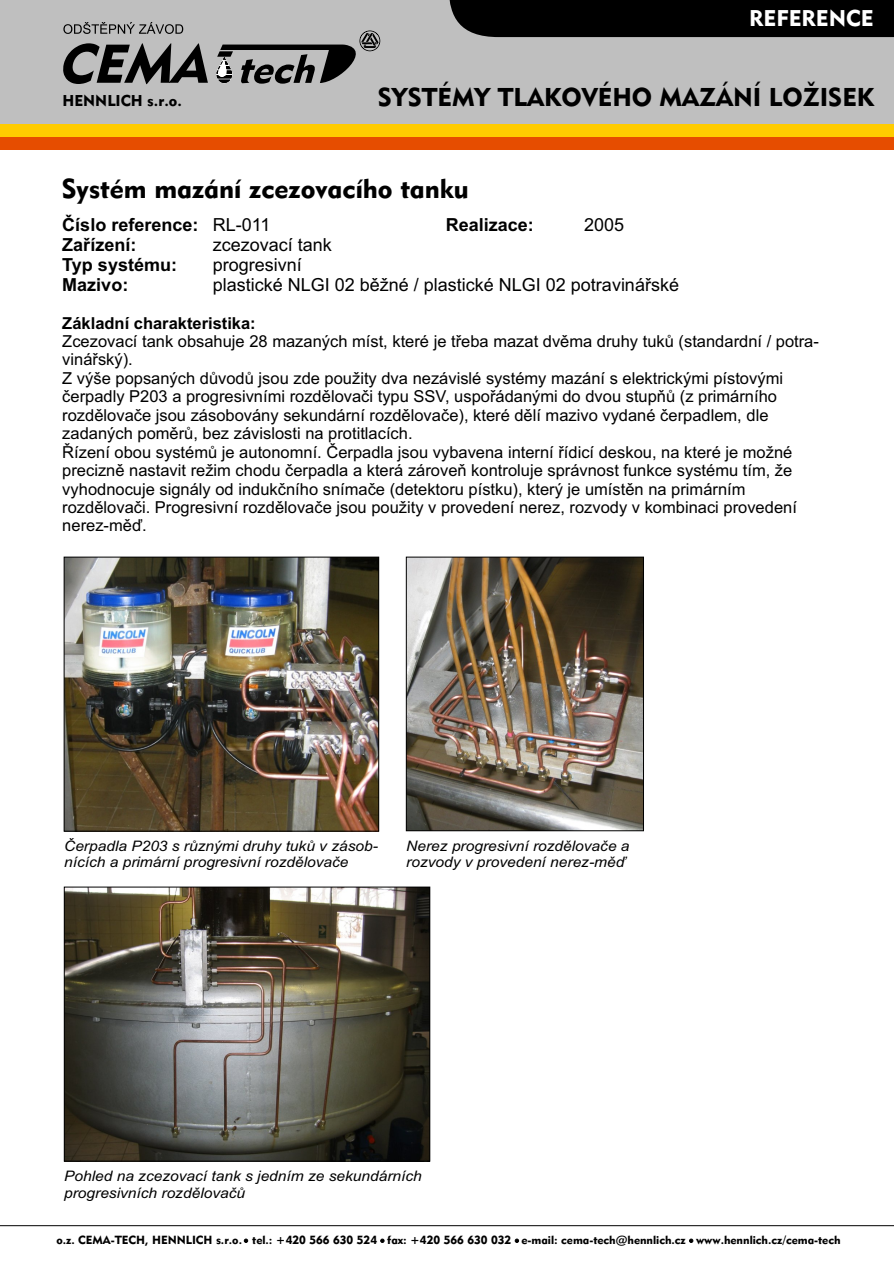
<style>
.page{position:relative;width:894px;height:1263px;background:#fff}
.page>*{position:absolute;margin:0;border:0;box-sizing:border-box;transform-origin:0 0}
.t1{font:27px "Geometr 415 Blk CE";color:#000}
.t2{font:25.5px "Geometr 415 Blk CE";color:#000}
.t3{font:22.5px "Geometr 415 Blk CE";color:#fff}
.t4{font:18px/20.1px "Arial";color:#000}
.t5{font:700 18px/20.1px "Arial";color:#000}
.t6{font:16.5px/18.5px "Arial";color:#000}
.t7{font:700 16.5px "Arial";color:#000}
.t8{font:15.45px "Geometr 415 Blk CE";color:#000}
.t9{font:italic 14.55px/16.2px "Arial";color:#000;scale:1.07 1}
.t10{font:11.7px "Geometr 415 Blk CE";color:#000}
</style>
<div class="page">
<div style="left:0;top:0;width:894px;height:128px;background:#bfbfbf"></div>
<div style="left:0;top:124px;width:894px;height:13px;background:#fc0"></div>
<div style="left:449px;top:0;width:445px;height:37px;background:#000"></div>
<div style="left:0;top:137px;width:894px;height:13px;background:#e64d00"></div>
<hr style="left:0;top:1225px;width:894px;height:1px;background:#000">
<img style="left:408px;top:559px;width:234px;height:270px">
<svg style="left:244px;top:1239px;width:4px;height:4px"></svg>
<svg style="left:381px;top:1239px;width:3px;height:4px"></svg>
<svg style="left:515px;top:1239px;width:4px;height:4px"></svg>
<svg style="left:689px;top:1239px;width:4px;height:4px"></svg>
<svg style="left:63px;top:22px;width:120px;height:12px"></svg>
<svg style="left:63px;top:43px;width:145px;height:41px"></svg>
<svg style="left:216px;top:31px;width:164px;height:53px"></svg>
<div style="left:406px;top:557px;width:238px;height:274px;border:1px solid #000"></div>
<img style="left:66px;top:559px;width:311px;height:270px">
<img style="left:66px;top:889px;width:362px;height:270px">
<div style="left:64px;top:557px;width:315px;height:274px;border:1px solid #000"></div>
<div style="left:64px;top:887px;width:366px;height:274px;border:1px solid #000"></div>
<p class="t8" style="left:63px;top:94px;width:121px">HENNLICH s.r.o.</p>
<h3 class="t3" style="left:749px;top:9px;width:126px">REFERENCE</h3>
<h2 class="t2" style="left:378px;top:86px;width:498px">SYSTÉMY TLAKOVÉHO MAZÁNÍ LOŽISEK</h2>
<h1 class="t1" style="left:62px;top:178px;width:408px">Systém mazání zcezovacího tanku</h1>
<p class="t5" style="left:62px;top:216px;width:138px">Èíslo reference:<br>Zaøízení:<br>Typ systému:<br>Mazivo:</p>
<p class="t7" style="left:62px;top:317px;width:195px">Základní charakteristika:</p>
<p class="t6" style="left:62px;top:334px;width:758px">Zcezovací tank obsahuje 28 mazaných míst, které je tøeba mazat dvìma druhy tukù (standardní / potra&shy;vináøský).<br>Z výše popsaných dùvodù jsou zde použity dva nezávislé systémy mazání s elektrickými pístovými èerpadly P203 a progresivními rozdìlovaèi typu SSV, uspoøádanými do dvou stupòù (z primárního rozdìlovaèe jsou zásobovány sekundární rozdìlovaèe), které dìlí mazivo vydané èerpadlem, dle zadaných pomìrù, bez závislosti na protitlacích.<br>Øízení obou systémù je autonomní. Èerpadla jsou vybavena interní øídicí deskou, na které je možné preciznì nastavit režim chodu èerpadla a která zároveò kontroluje správnost funkce systému tím, že vyhodnocuje signály od indukèního snímaèe (detektoru pístku), který je umístìn na primárním rozdìlovaèi. Progresivní rozdìlovaèe jsou použity v provedení nerez, rozvody v kombinaci provedení nerez-mìï.</p>
<p class="t4" style="left:213px;top:216px;width:468px">RL-011<br>zcezovací tank<br>progresivní<br>plastické NLGI 02 bìžné / plastické NLGI 02 potravináøské</p>
<p class="t5" style="left:446px;top:216px;width:90px">Realizace:</p>
<p class="t4" style="left:584px;top:216px;width:42px">2005</p>
<p class="t9" style="left:64px;top:839px;width:295px">Èerpadla P203 s rùznými druhy tukù v zásob&shy;nících a primární progresivní rozdìlovaèe</p>
<p class="t9" style="left:406px;top:839px;width:210px">Nerez progresivní rozdìlovaèe a rozvody v provedení nerez-mìï</p>
<p class="t9" style="left:64px;top:1170px;width:336px">Pohled na zcezovací tank s jedním ze sekundárních progresivních rozdìlovaèù</p>
<p class="t10" style="left:56px;top:1235px;width:786px">o.z. CEMA-TECH, HENNLICH s.r.o. tel.: +420 566 630 524 fax: +420 566 630 032 e-mail: cema-tech@hennlich.cz www.hennlich.cz/cema-tech</p>
</div>
